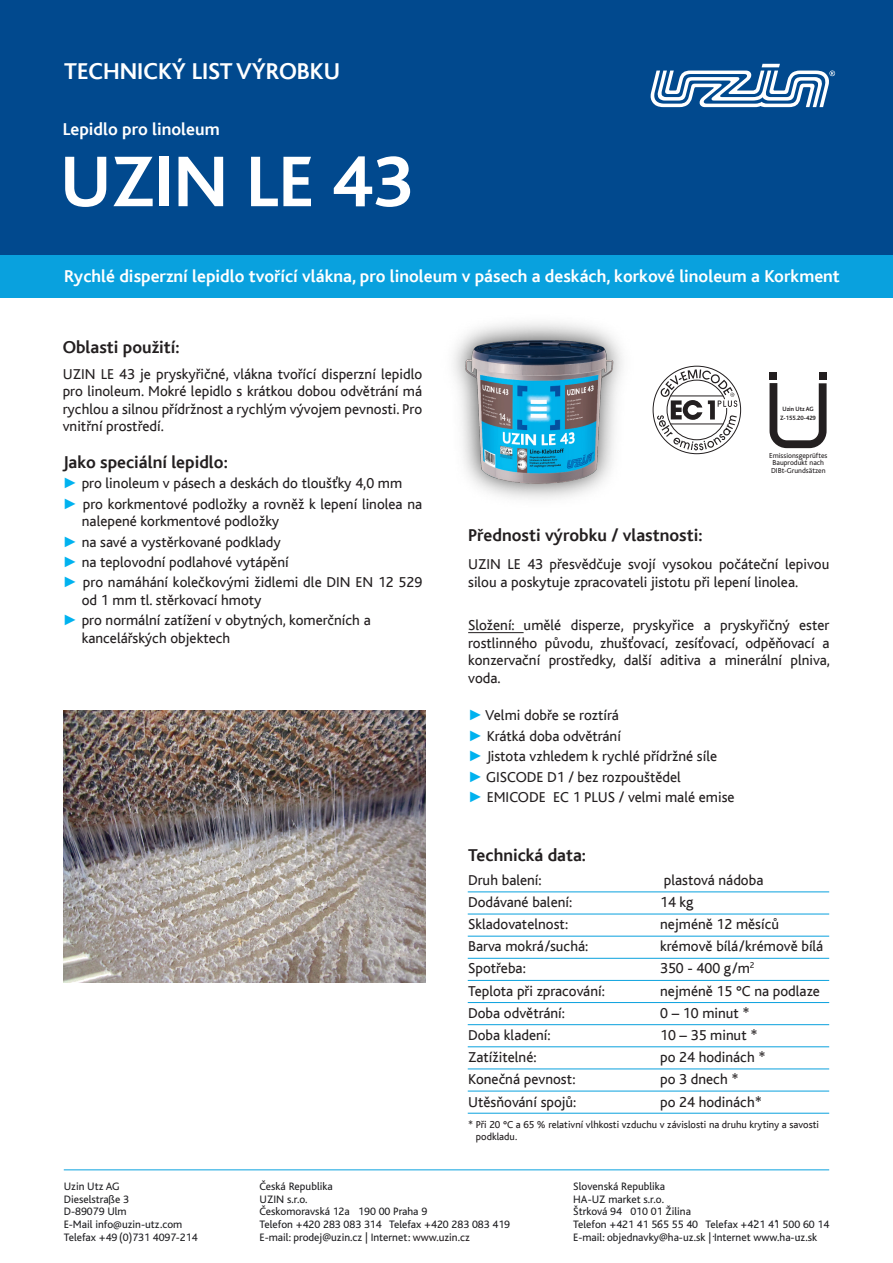
<style>
.page{position:relative;width:893px;height:1263px;background:#fff}
.page>*{position:absolute;margin:0;border:0;box-sizing:border-box;transform-origin:0 0}
.t1{font:700 75px "Bliss";color:#fff}
.t2{font:24px "Bliss CE Bold";color:#fff}
.t3{font:18px "Bliss CE Bold";color:#fff}
.t4{font:18px "Bliss CE Bold";color:#231f20}
.t5{font:15px/20.4px "Bliss CE Regular";color:#231f20}
.t6{font:11.25px/12.6px "Bliss CE Regular";color:#202023}
.t7{font:11.25px "Bliss CE Regular";color:#231f20}
.t8{font:11.25px "Bliss";color:#231f20}
.t9{font:10.5px/12.6px "Bliss CE Regular";color:#231f20}
.t10{font:7.5px/7.8px "Bliss";color:#231f20}
.t11{font:700 6.45px/9px "Bliss";color:#231f20;text-align:center;scale:.95 1}
.s1{font-family:"Arial";color:#00b2ef}
</style>
<div class="page">
<div style="left:0;top:0;width:893px;height:255px;background:#01498e"></div>
<div style="left:0;top:255px;width:893px;height:43px;background:#09a1de"></div>
<hr style="left:468px;top:891px;width:361px;height:1px;background:#09a1de">
<hr style="left:468px;top:913px;width:361px;height:1px;background:#09a1de">
<hr style="left:468px;top:936px;width:361px;height:1px;background:#09a1de">
<hr style="left:468px;top:958px;width:361px;height:1px;background:#09a1de">
<hr style="left:468px;top:980px;width:361px;height:1px;background:#09a1de">
<hr style="left:468px;top:1002px;width:361px;height:1px;background:#09a1de">
<hr style="left:468px;top:1024px;width:361px;height:1px;background:#09a1de">
<hr style="left:468px;top:1046px;width:361px;height:1px;background:#09a1de">
<hr style="left:468px;top:1068px;width:361px;height:1px;background:#09a1de">
<hr style="left:468px;top:1091px;width:361px;height:1px;background:#09a1de">
<hr style="left:468px;top:1113px;width:361px;height:1px;background:#09a1de">
<hr style="left:64px;top:1169px;width:765px;height:1px;background:#09a1de">
<svg style="left:651px;top:64px;width:184px;height:43px"></svg>
<svg style="left:657px;top:369px;width:80px;height:81px"></svg>
<img style="left:463px;top:335px;width:151px;height:151px">
<img style="left:64px;top:710px;width:361px;height:272px">
<div style="left:769px;top:372px;width:8px;height:8px;background:#231f20"></div>
<div style="left:819px;top:372px;width:8px;height:8px;background:#231f20"></div>
<svg style="left:769px;top:383px;width:58px;height:66px"></svg>
<hr style="left:468px;top:632px;width:56px;height:1px;background:#231f20">
<h2 class="t2" style="left:64px;top:58px;width:277px">Technický list výrobku</h2>
<p class="t3" style="left:63px;top:119px;width:158px">Lepidlo pro linoleum</p>
<h1 class="t1" style="left:60px;top:143px;width:355px">UZIN LE 43</h1>
<p class="t3" style="left:64px;top:266px;width:777px">Rychlé disperzní lepidlo tvořící vlákna, pro linoleum v pásech a deskách, korkové linoleum a Korkment</p>
<p class="t4" style="left:63px;top:337px;width:118px">Oblasti použití:</p>
<p class="t5" style="left:63px;top:366px;width:361px;line-height:17.4px;text-align:justify">UZIN LE 43 je pryskyřičné, vlákna tvořící disperzní lepidlo pro linoleum. Mokré lepidlo s krátkou dobou odvětrání má rychlou a silnou přídržnost a rychlým vývojem pevnosti. Pro vnitřní prostředí.</p>
<p class="t4" style="left:63px;top:453px;width:167px">Jako speciální lepidlo:</p>
<p class="t5" style="left:63px;top:474px;width:361px"><span class="s1">►</span> pro linoleum v pásech a deskách do tloušťky 4,0 mm<br><span class="s1">►</span> pro korkmentové podložky a rovněž k lepení linolea na</p>
<p class="t5" style="left:63px;top:511px;width:361px;text-indent:19px">nalepené korkmentové podložky<br><span class="s1">►</span> na savé a vystěrkované podklady<br><span class="s1">►</span> na teplovodní podlahové vytápění<br><span class="s1">►</span> pro namáhání kolečkovými židlemi dle DIN EN 12 529</p>
<p class="t5" style="left:63px;top:590px;width:310px;text-indent:19px">od 1 mm tl. stěrkovací hmoty<br><span class="s1">►</span> pro normální zatížení v obytných, komerčních a</p>
<p class="t5" style="left:82px;top:628px;width:150px">kancelářských objektech</p>
<p class="t11" style="left:780px;top:405px;width:39px">Uzin Utz AG<br>Z-155.20-429</p>
<p class="t10" style="left:769px;top:451px;width:60px">Emissionsgeprüftes<br>Bauprodukt nach<br>DIBt-Grundsätzen</p>
<p class="t4" style="left:468px;top:526px;width:236px">Přednosti výrobku / vlastnosti:</p>
<p class="t5" style="left:468px;top:556px;width:363px;line-height:17.4px">UZIN LE 43 přesvědčuje svojí vysokou počáteční lepivou silou a poskytuje zpracovateli jistotu při lepení linolea.</p>
<p class="t5" style="left:468px;top:617px;width:363px;line-height:17.4px;text-align:justify">Složení: umělé disperze, pryskyřice a pryskyřičný ester rostlinného původu, zhušťovací, zesíťovací, odpěňovací a konzervační prostředky, další aditiva a minerální plniva, voda.</p>
<p class="t5" style="left:468px;top:705px;width:268px"><span class="s1">►</span> Velmi dobře se roztírá<br><span class="s1">►</span> Krátká doba odvětrání<br><span class="s1">►</span> Jistota vzhledem k rychlé přídržné síle <span class="s1">►</span> GISCODE D1 / bez rozpouštědel<br><span class="s1">►</span> EMICODE EC 1 PLUS / velmi malé emise</p>
<p class="t4" style="left:468px;top:845px;width:119px">Technická data:</p>
<p class="t5" style="left:468px;top:870px;width:75px">Druh balení:</p>
<p class="t5" style="left:664px;top:870px;width:101px">plastová nádoba</p>
<p class="t5" style="left:468px;top:892px;width:106px">Dodávané balení:</p>
<p class="t5" style="left:660px;top:892px;width:35px">14 kg</p>
<p class="t5" style="left:468px;top:914px;width:102px">Skladovatelnost:</p>
<p class="t5" style="left:660px;top:914px;width:120px">nejméně 12 měsíců</p>
<p class="t5" style="left:468px;top:936px;width:122px">Barva mokrá/suchá:</p>
<p class="t5" style="left:660px;top:936px;width:165px">krémově bílá/krémově bílá</p>
<p class="t5" style="left:468px;top:958px;width:59px">Spotřeba:</p>
<p class="t5" style="left:660px;top:958px;width:96px">350 - 400 g/m<sup>2</sup></p>
<p class="t5" style="left:468px;top:981px;width:138px">Teplota při zpracování:</p>
<p class="t5" style="left:660px;top:981px;width:161px">nejméně 15 °C na podlaze</p>
<p class="t5" style="left:468px;top:1003px;width:98px">Doba odvětrání:</p>
<p class="t5" style="left:660px;top:1003px;width:91px">0 – 10 minut *</p>
<p class="t5" style="left:468px;top:1025px;width:84px">Doba kladení:</p>
<p class="t5" style="left:660px;top:1025px;width:99px">10 – 35 minut *</p>
<p class="t5" style="left:468px;top:1047px;width:70px">Zatížitelné:</p>
<p class="t5" style="left:660px;top:1047px;width:107px">po 24 hodinách *</p>
<p class="t5" style="left:468px;top:1069px;width:109px">Konečná pevnost:</p>
<p class="t5" style="left:660px;top:1069px;width:80px">po 3 dnech *</p>
<p class="t5" style="left:468px;top:1092px;width:110px">Utěsňování spojů:</p>
<p class="t5" style="left:660px;top:1092px;width:103px">po 24 hodinách*</p>
<p class="t9" style="left:476px;top:1118px;width:345px;text-indent:-8px">* Při 20 °C a 65 % relativní vlhkosti vzduchu v závislosti na druhu krytiny a savosti podkladu.</p>
<p class="t6" style="left:64px;top:1180px;width:135px">Uzin Utz AG<br>Dieselstraße 3<br>D-89079 Ulm<br>E-Mail info@uzin-utz.com<br>Telefax +49 (0)731 4097-214</p>
<p class="t6" style="left:260px;top:1180px;width:258px">Česká Republika<br>UZIN s.r.o.<br>Českomoravská 12a 190 00 Praha 9<br>Telefon +420 283 083 314 Telefax +420 283 083 419<br>E-mail: prodej@uzin.cz | Internet www.ufloor-systems.cz</p>
<p class="t6" style="left:573px;top:1180px;width:258px">Slovenská Republika<br>HA-UZ market s.r.o.<br>Štrková 94 010 01 Žilina<br>Telefon +421 41 565 55 40 Telefax +421 41 500 60 14<br>E-mail: objednavky@ha-uz.sk | Internet www.ha-uz.sk</p>
<p class="t8" style="left:660px;top:1211px;width:4px">.</p>
<p class="t8" style="left:754px;top:1211px;width:4px">.</p>
<p class="t8" style="left:775px;top:1211px;width:4px">.</p>
<p class="t8" style="left:713px;top:1227px;width:4px">.</p>
<p class="t8" style="left:798px;top:1227px;width:4px">.</p>
<p class="t7" style="left:408px;top:1231px;width:63px">: www.uzin.cz</p>
</div>
